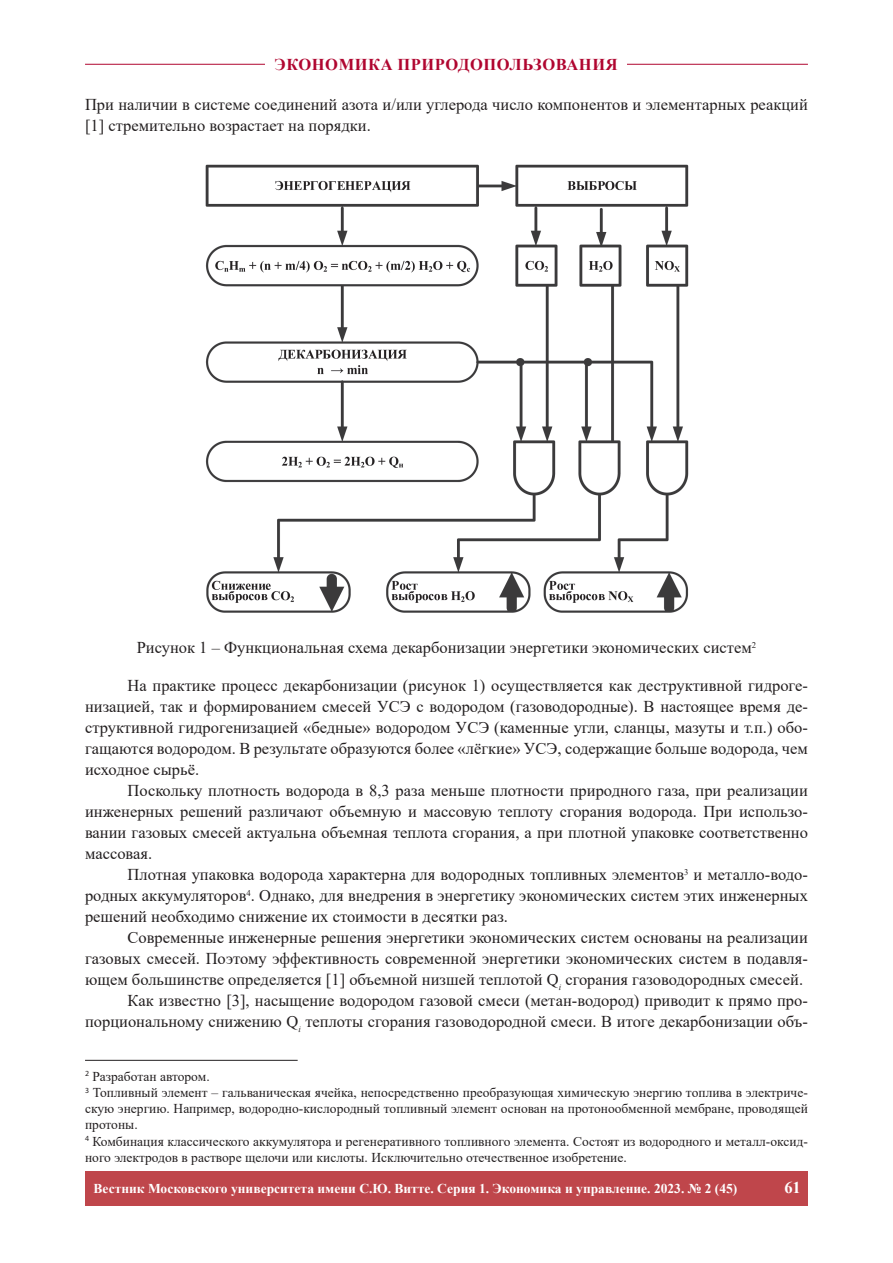
<style>
.page{position:relative;width:893px;height:1263px;background:#fff}
.page>*{position:absolute;margin:0;border:0;box-sizing:border-box;transform-origin:0 0}
.t1{font:16.5px/21px "Times New Roman";color:#231f20;text-align:justify}
.t2{font:700 16.5px "Times New Roman";letter-spacing:.035em;color:#b00630}
.t3{font:700 16.5px "Times New Roman";color:#fff}
.t4{font:13.5px/16.2px "Times New Roman";color:#231f20}
.t5{font:700 13.5px "Times New Roman";color:#fff}
</style>
<div class="page">
<hr style="left:85px;top:64px;width:723px;height:1px;background:#b00630">
<div style="left:265px;top:59px;width:362px;height:11px;background:#fff"></div>
<div style="left:85px;top:1171px;width:723px;height:34px;background:#bf464b"></div>
<img style="left:205px;top:164px;width:484px;height:449px">
<hr style="left:85px;top:1060px;width:213px;height:1px;background:#231f20">
<p class="t2" style="left:275px;top:52px;width:345px">ЭКОНОМИКА ПРИРОДОПОЛЬЗОВАНИЯ</p>
<p class="t1" style="left:85px;top:94px;width:724px">При наличии в системе соединений азота и/или углерода число компонентов и элементарных реакций [1] стремительно возрастает на порядки.</p>
<p class="t1" style="left:137px;top:636px;width:621px">Рисунок 1 – Функциональная схема декарбонизации энергетики экономических систем<sup>2</sup></p>
<p class="t1" style="left:85px;top:674px;width:724px;text-indent:43px">На практике процесс декарбонизации (рисунок 1) осуществляется как деструктивной гидроге&shy;низацией, так и формированием смесей УСЭ с водородом (газоводородные). В настоящее время де&shy;структивной гидрогенизацией «бедные» водородом УСЭ (каменные угли, сланцы, мазуты и т.п.) обо&shy;гащаются водородом. В результате образуются более «лёгкие» УСЭ, содержащие больше водорода, чем исходное сырьё.</p>
<p class="t1" style="left:85px;top:779px;width:724px;text-indent:43px">Поскольку плотность водорода в 8,3 раза меньше плотности природного газа, при реализации инженерных решений различают объемную и массовую теплоту сгорания водорода. При использо&shy;вании газовых смесей актуальна объемная теплота сгорания, а при плотной упаковке соответственно массовая.</p>
<p class="t1" style="left:85px;top:863px;width:724px;text-indent:43px">Плотная упаковка водорода характерна для водородных топливных элементов<sup>3</sup> и металло-водо&shy;родных аккумуляторов<sup>4</sup>. Однако, для внедрения в энергетику экономических систем этих инженерных решений необходимо снижение их стоимости в десятки раз.</p>
<p class="t1" style="left:85px;top:926px;width:724px;text-align:right">Современные инженерные решения энергетики экономических систем основаны на реализации газовых смесей. Поэтому эффективность современной энергетики экономических систем в подавля&shy;ющем большинстве определяется [1] объемной низшей теплотой Q<sub>i</sub> сгорания газоводородных смесей.<br>Как известно [3], насыщение водородом газовой смеси (метан-водород) приводит к прямо про&shy;порциональному снижению Q<sub>i</sub> теплоты сгорания газоводородной смеси. В итоге декарбонизации объ-</p>
<p class="t4" style="left:85px;top:1068px;width:724px"><sup>2</sup> Разработан автором.<br><sup>3</sup> Топливный элемент – гальваническая ячейка, непосредственно преобразующая химическую энергию топлива в электриче&shy;скую энергию. Например, водородно-кислородный топливный элемент основан на протонообменной мембране, проводящей протоны.<br><sup>4</sup> Комбинация классического аккумулятора и регенеративного топливного элемента. Состоят из водородного и металл-оксид&shy;ного электродов в растворе щелочи или кислоты. Исключительно отечественное изобретение.</p>
<p class="t5" style="left:94px;top:1179px;width:645px">Вестник Московского университета имени С.Ю. Витте. Серия 1. Экономика и управление. 2023. № 2 (45)</p>
<p class="t3" style="left:784px;top:1175px;width:18px">61</p>
</div>
